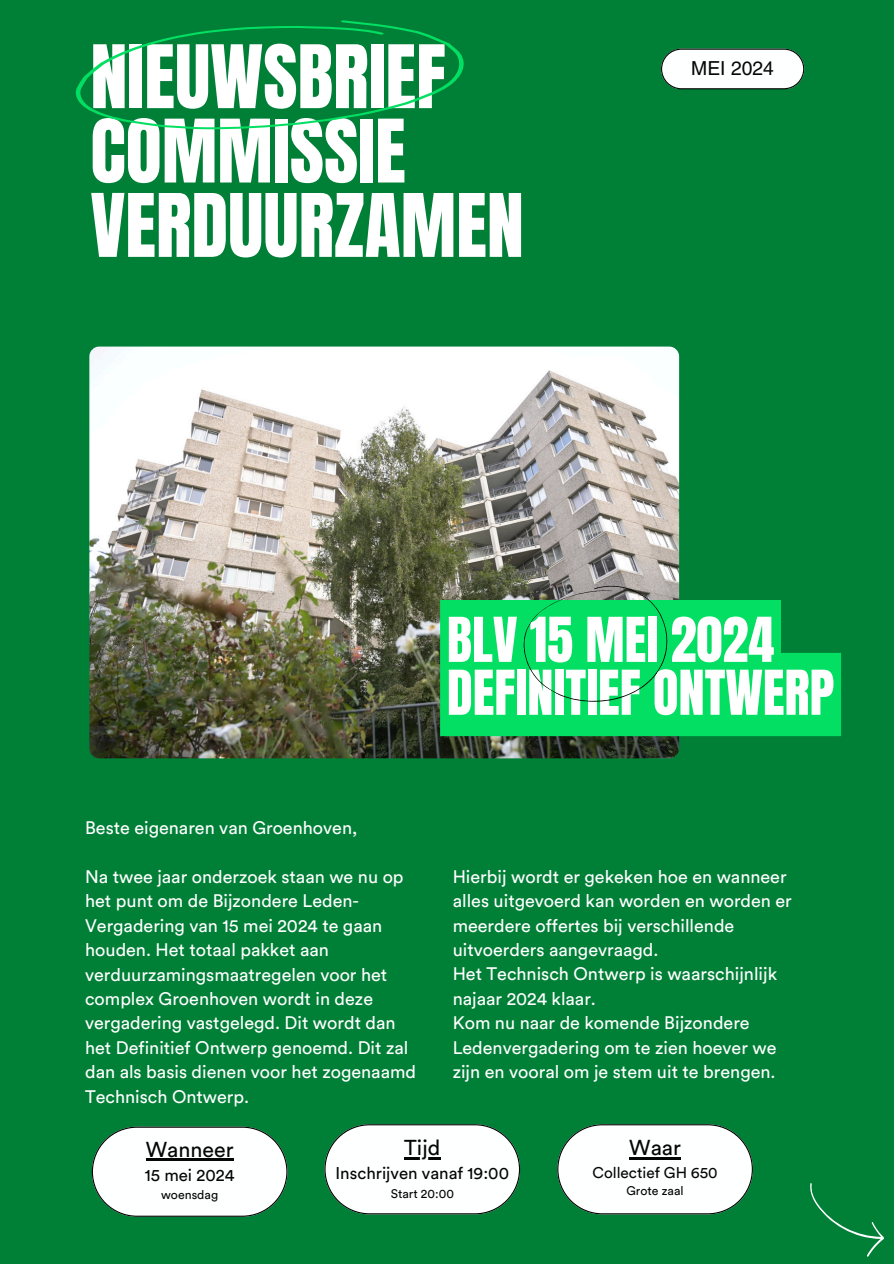
<style>
.page{position:relative;width:894px;height:1264px;background:#fff}
.page>*{position:absolute;margin:0;border:0;box-sizing:border-box;transform-origin:0 0}
.t1{font:74.4px/74.4px "Anton";color:#fff}
.t2{font:52.5px/52.8px "Anton";color:#fff}
.t3{font:21.45px "Circular Std";color:#060606}
.t4{font:19.35px "Helvetica LT Pro";color:#060606}
.t5{font:18px/24.5px "Circular Std";color:#fff}
.t6{font:16.95px "Circular Std";color:#060606}
.t7{font:15.3px "Circular Std";color:#060606}
.t8{font:12.45px "Circular Std";color:#060606}
</style>
<div class="page">
<div style="left:0;top:0;width:893px;height:1263px;background:#008037"></div>
<svg style="left:661px;top:49px;width:142px;height:40px;background:#e4ece8"></svg>
<svg style="left:75px;top:20px;width:389px;height:109px"></svg>
<img style="left:89px;top:346px;width:590px;height:412px;border-radius:10px">
<svg style="left:810px;top:1183px;width:74px;height:74px"></svg>
<svg style="left:440px;top:600px;width:400px;height:136px;background:#02d55d"></svg>
<svg style="left:505px;top:552px;width:182px;height:181px;background:#27c86b"></svg>
<svg style="left:92px;top:1126px;width:195px;height:90px;background:#ddeae3"></svg>
<hr style="left:146px;top:1158px;width:87px;height:2px;background:#060606">
<svg style="left:324px;top:1124px;width:196px;height:90px;background:#ddeae3"></svg>
<hr style="left:404px;top:1157px;width:36px;height:2px;background:#060606">
<svg style="left:557px;top:1124px;width:195px;height:90px;background:#ddeae3"></svg>
<hr style="left:629px;top:1156px;width:51px;height:3px;background:#060606">
<p class="t1" style="left:90px;top:41px;width:435px">NIEUWSBRIEF<br>COMMISSIE<br>VERDUURZAMEN</p>
<h3 class="t4" style="left:691px;top:61px;width:84px">MEI 2024</h3>
<h4 class="t2" style="left:446px;top:614px;width:389px">BLV 15 MEI 2024<br>DEFINITIEF ONTWERP</h4>
<p class="t5" style="left:85px;top:816px;width:274px">Beste eigenaren van Groenhoven,</p>
<p class="t5" style="left:85px;top:865px;width:332px">Na twee jaar onderzoek staan we nu op het punt om de Bijzondere Leden-Vergadering van 15 mei 2024 te gaan houden. Het totaal pakket aan verduurzamingsmaatregelen voor het complex Groenhoven wordt in deze vergadering vastgelegd. Dit wordt dan het Definitief Ontwerp genoemd. Dit zal dan als basis dienen voor het zogenaamd Technisch Ontwerp.</p>
<h2 class="t5" style="left:452px;top:864px;width:340px">Hierbij wordt er gekeken hoe en wanneer alles uitgevoerd kan worden en worden er meerdere offertes bij verschillende uitvoerders aangevraagd.<br>Het Technisch Ontwerp is waarschijnlijk najaar 2024 klaar.<br>Kom nu naar de komende Bijzondere Ledenvergadering om te zien hoever we zijn en vooral om je stem uit te brengen.</h2>
<h4 class="t3" style="left:146px;top:1139px;width:89px">Wanneer</h4>
<h4 class="t6" style="left:145px;top:1166px;width:91px">15 mei 2024</h4>
<p class="t8" style="left:161px;top:1189px;width:59px">woensdag</p>
<p class="t3" style="left:404px;top:1137px;width:38px">Tijd</p>
<p class="t6" style="left:335px;top:1165px;width:175px">Inschrijven vanaf 19:00</p>
<p class="t8" style="left:390px;top:1187px;width:65px">Start 20:00</p>
<p class="t3" style="left:629px;top:1137px;width:53px">Waar</p>
<p class="t7" style="left:592px;top:1165px;width:127px">Collectief GH 650</p>
<p class="t8" style="left:626px;top:1185px;width:59px">Grote zaal</p>
</div>
